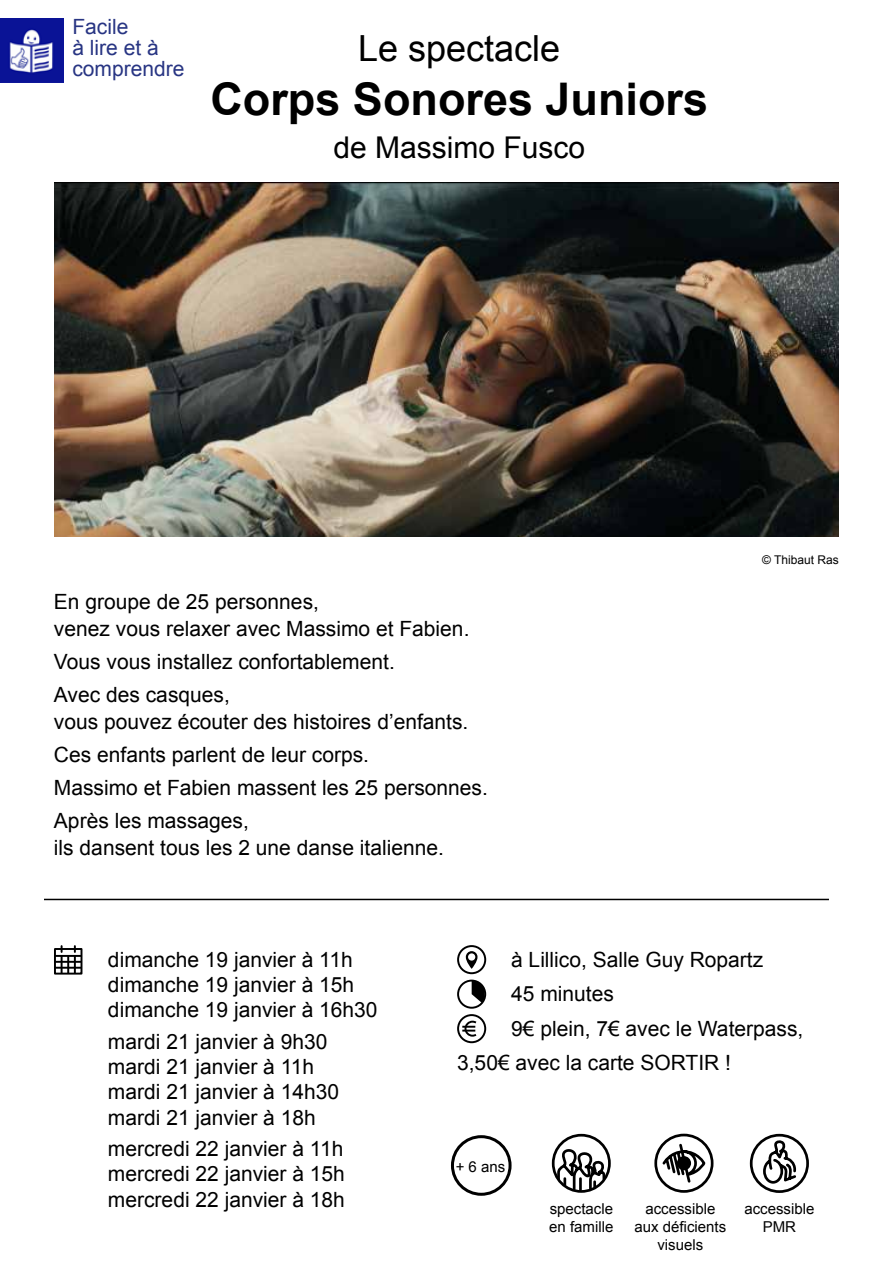
<style>
.page{position:relative;width:893px;height:1263px;background:#fff}
.page>*{position:absolute;margin:0;border:0;box-sizing:border-box;transform-origin:0 0}
.t1{font:700 45px "Arial";color:#000}
.t2{font:36px "Arial";color:#000}
.t3{font:30px "Arial";color:#000}
.t4{font:21px/25.2px "Arial";color:#000}
.t5{font:21px/21px "Arial";color:#283583}
.t6{font:15px/18px "Arial";color:#000;text-align:center}
.t7{font:12px "Arial";color:#000}
</style>
<div class="page">
<img style="left:54px;top:182px;width:785px;height:355px">
<div style="left:54px;top:948px;width:28px;height:26px;border:2px solid #000"></div>
<hr style="left:55px;top:955px;width:26px;height:2px;background:#000">
<hr style="left:55px;top:961px;width:26px;height:2px;background:#000">
<hr style="left:55px;top:967px;width:26px;height:2px;background:#000">
<svg style="left:61px;top:946px;width:15px;height:27px"></svg>
<hr style="left:44px;top:899px;width:785px;height:1px;background:#000">
<div style="left:457px;top:945px;width:29px;height:29px;border:2px solid #000;border-radius:50%"></div>
<div style="left:467px;top:952px;width:10px;height:15px;background:#000;border-radius:5px"></div>
<div style="left:466px;top:951px;width:11px;height:17px;border:2px solid #000;border-radius:5px"></div>
<div style="left:468px;top:953px;width:7px;height:8px;background:#fff;border-radius:50%"></div>
<div style="left:457px;top:979px;width:29px;height:30px;border:2px solid #000;border-radius:50%"></div>
<svg style="left:472px;top:980px;width:14px;height:23px"></svg>
<div style="left:457px;top:1014px;width:29px;height:29px;border:2px solid #000;border-radius:50%"></div>
<svg style="left:462px;top:1020px;width:15px;height:18px"></svg>
<div style="left:654px;top:1134px;width:59px;height:59px;border:3px solid #000;border-radius:50%"></div>
<svg style="left:661px;top:1142px;width:46px;height:42px"></svg>
<div style="left:552px;top:1134px;width:59px;height:59px;border:3px solid #000;border-radius:50%"></div>
<svg style="left:556px;top:1147px;width:52px;height:46px"></svg>
<div style="left:750px;top:1134px;width:59px;height:59px;border:3px solid #000;border-radius:50%"></div>
<svg style="left:762px;top:1136px;width:36px;height:49px"></svg>
<div style="left:451px;top:1135px;width:61px;height:61px;border:3px solid #000;border-radius:50%"></div>
<img style="left:0;top:19px;width:64px;height:63px">
<p class="t5" style="left:72px;top:16px;width:114px">Facile<br>à lire et à comprendre</p>
<h2 class="t2" style="left:358px;top:25px;width:204px">Le spectacle</h2>
<h1 class="t1" style="left:210px;top:70px;width:499px">Corps Sonores Juniors</h1>
<h3 class="t3" style="left:333px;top:128px;width:253px">de Massimo Fusco</h3>
<p class="t4" style="left:54px;top:589px;width:417px;line-height:27px">En groupe de 25 personnes,<br>venez vous relaxer avec Massimo et Fabien.</p>
<p class="t4" style="left:54px;top:646px;width:342px;line-height:33px">Vous vous installez confortablement.<br>Avec des casques,</p>
<p class="t4" style="left:54px;top:706px;width:435px;line-height:33px">vous pouvez écouter des histoires d’enfants.<br>Ces enfants parlent de leur corps.<br>Massimo et Fabien massent les 25 personnes.<br>Après les massages,</p>
<p class="t4" style="left:54px;top:835px;width:391px">ils dansent tous les 2 une danse italienne.</p>
<p class="t7" style="left:762px;top:552px;width:78px">© Thibaut Ras</p>
<p class="t4" style="left:108px;top:947px;width:271px">dimanche 19 janvier à 11h dimanche 19 janvier à 15h dimanche 19 janvier à 16h30</p>
<p class="t4" style="left:108px;top:1029px;width:233px">mardi 21 janvier à 9h30 mardi 21 janvier à 11h mardi 21 janvier à 14h30 mardi 21 janvier à 18h</p>
<p class="t4" style="left:108px;top:1136px;width:238px;text-align:justify">mercredi 22 janvier à 11h mercredi 22 janvier à 15h mercredi 22 janvier à 18h</p>
<p class="t4" style="left:511px;top:947px;width:254px">à Lillico, Salle Guy Ropartz</p>
<p class="t4" style="left:511px;top:981px;width:104px">45 minutes</p>
<p class="t4" style="left:511px;top:1016px;width:294px">9€ plein, 7€ avec le Waterpass,</p>
<p class="t4" style="left:457px;top:1050px;width:275px">3,50€ avec la carte SORTIR !</p>
<p class="t6" style="left:456px;top:1158px;width:51px">+ 6 ans</p>
<p class="t6" style="left:549px;top:1200px;width:66px;text-align:left">spectacle en famille</p>
<p class="t6" style="left:744px;top:1200px;width:72px">accessible<br>PMR</p>
<p class="t6" style="left:634px;top:1200px;width:93px">accessible aux déficients visuels</p>
</div>
